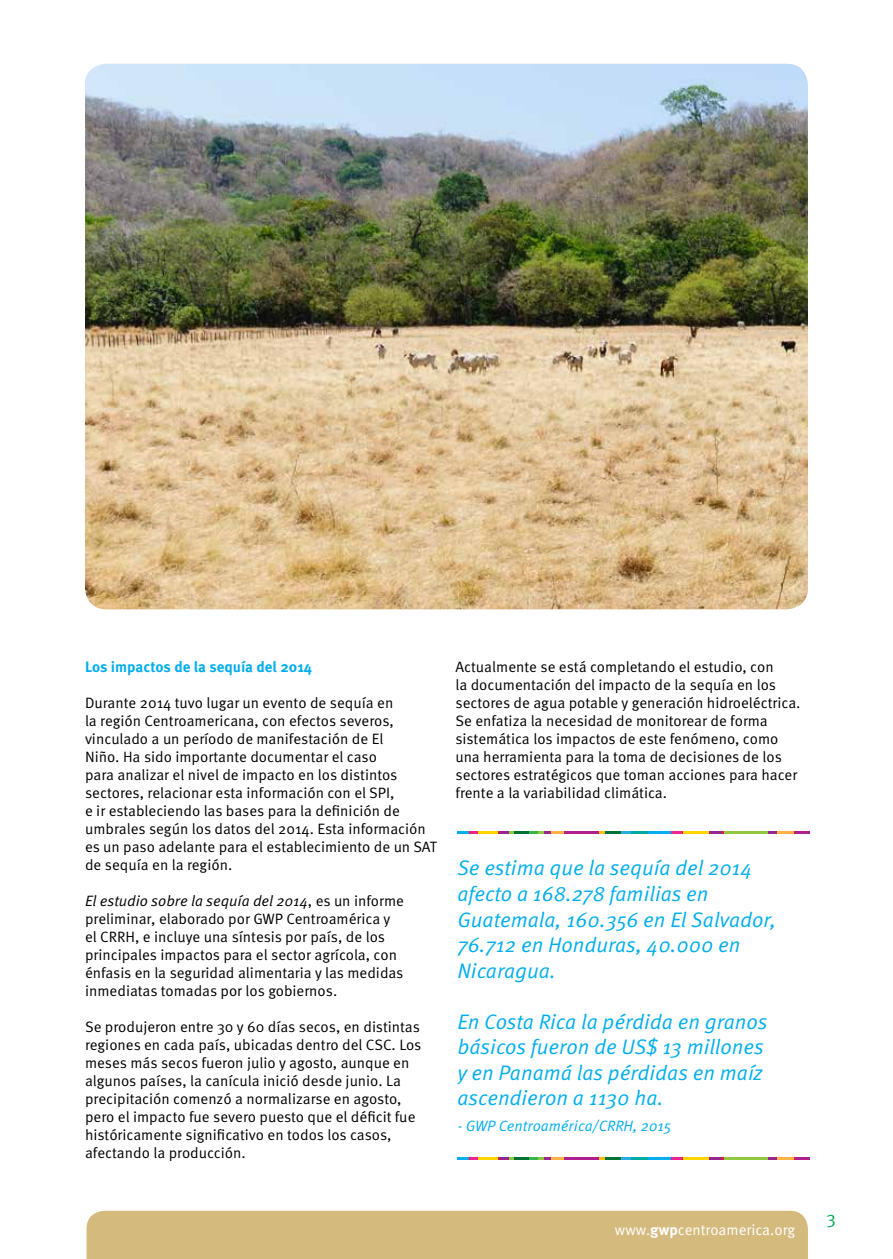
<style>
.page{position:relative;width:893px;height:1259px;background:#fff}
.page>*{position:absolute;margin:0;border:0;box-sizing:border-box;transform-origin:0 0}
.t1{font:italic 21px/25.5px "Meta Pro";color:#00aeee}
.t2{font:18px "Meta Pro";color:#00a652}
.t3{font:15px/18px "Meta Pro";color:#000}
.t4{font:700 15px "Meta Pro";color:#00aeee}
.t5{font:italic 15px "Meta Pro";color:#00aeee}
.t6{font:15px "Meta Pro";color:#fff}
.s1{font-style:italic}
.s2{font-weight:700}
</style>
<div class="page">
<div style="left:87px;top:1210px;width:721px;height:49px;background:#d4ba7d"></div>
<img style="left:85px;top:64px;width:723px;height:545px">
<hr style="left:457px;top:830px;width:353px;height:3px;background:#ee1c27">
<svg style="left:457px;top:830px;width:20px;height:3px"></svg>
<hr style="left:478px;top:830px;width:20px;height:3px;background:#ffd500">
<svg style="left:499px;top:830px;width:10px;height:3px"></svg>
<hr style="left:510px;top:830px;width:34px;height:3px;background:#91c83f">
<hr style="left:605px;top:830px;width:17px;height:3px;background:#007334">
<hr style="left:514px;top:830px;width:18px;height:3px;background:#007334">
<svg style="left:621px;top:830px;width:10px;height:3px"></svg>
<svg style="left:599px;top:830px;width:6px;height:3px"></svg>
<hr style="left:565px;top:830px;width:34px;height:3px;background:#af208e">
<svg style="left:544px;top:830px;width:20px;height:3px"></svg>
<hr style="left:631px;top:830px;width:17px;height:3px;background:#00aaa2">
<hr style="left:648px;top:830px;width:23px;height:3px;background:#00aef0">
<svg style="left:672px;top:830px;width:10px;height:3px"></svg>
<hr style="left:683px;top:830px;width:26px;height:3px;background:#ffd500">
<svg style="left:709px;top:830px;width:13px;height:3px"></svg>
<hr style="left:724px;top:830px;width:44px;height:3px;background:#91c83f">
<hr style="left:777px;top:830px;width:17px;height:3px;background:#fcb344">
<hr style="left:795px;top:830px;width:15px;height:3px;background:#af208e">
<svg style="left:768px;top:830px;width:9px;height:3px"></svg>
<svg style="left:529px;top:830px;width:8px;height:3px"></svg>
<hr style="left:457px;top:1156px;width:353px;height:3px;background:#ee1c27">
<svg style="left:457px;top:1156px;width:20px;height:3px"></svg>
<hr style="left:478px;top:1156px;width:20px;height:3px;background:#ffd500">
<svg style="left:499px;top:1156px;width:10px;height:3px"></svg>
<hr style="left:510px;top:1156px;width:34px;height:3px;background:#91c83f">
<hr style="left:605px;top:1156px;width:17px;height:3px;background:#007334">
<hr style="left:514px;top:1156px;width:18px;height:3px;background:#007334">
<svg style="left:621px;top:1156px;width:10px;height:3px"></svg>
<svg style="left:599px;top:1156px;width:6px;height:3px"></svg>
<hr style="left:565px;top:1156px;width:34px;height:3px;background:#af208e">
<svg style="left:544px;top:1156px;width:20px;height:3px"></svg>
<hr style="left:631px;top:1156px;width:17px;height:3px;background:#00aaa2">
<hr style="left:648px;top:1156px;width:23px;height:3px;background:#00aef0">
<svg style="left:672px;top:1156px;width:10px;height:3px"></svg>
<hr style="left:683px;top:1156px;width:26px;height:3px;background:#ffd500">
<svg style="left:709px;top:1156px;width:13px;height:3px"></svg>
<hr style="left:724px;top:1156px;width:44px;height:3px;background:#91c83f">
<hr style="left:777px;top:1156px;width:17px;height:3px;background:#fcb344">
<hr style="left:795px;top:1156px;width:15px;height:3px;background:#af208e">
<svg style="left:768px;top:1156px;width:9px;height:3px"></svg>
<svg style="left:529px;top:1156px;width:8px;height:3px"></svg>
<p class="t4" style="left:85px;top:657px;width:228px">Los impactos de la sequía del 2014</p>
<p class="t3" style="left:85px;top:694px;width:353px">Durante 2014 tuvo lugar un evento de sequía en<br>la región Centroamericana, con efectos severos, vinculado a un período de manifestación de El<br>Niño. Ha sido importante documentar el caso<br>para analizar el nivel de impacto en los distintos sectores, relacionar esta información con el SPI,<br>e ir estableciendo las bases para la definición de umbrales según los datos del 2014. Esta información es un paso adelante para el establecimiento de un SAT de sequía en la región.</p>
<p class="t3" style="left:85px;top:892px;width:320px"><span class="s1">El estudio sobre la sequía del 2014</span>, es un informe preliminar, elaborado por GWP Centroamérica y el CRRH, e incluye una síntesis por país, de los principales impactos para el sector agrícola, con énfasis en la seguridad alimentaria y las medidas inmediatas tomadas por los gobiernos.</p>
<p class="t3" style="left:85px;top:1018px;width:338px">Se produjeron entre 30 y 60 días secos, en distintas regiones en cada país, ubicadas dentro del CSC. Los meses más secos fueron julio y agosto, aunque en algunos países, la canícula inició desde junio. La precipitación comenzó a normalizarse en agosto, pero el impacto fue severo puesto que el déficit fue históricamente significativo en todos los casos, afectando la producción.</p>
<p class="t3" style="left:455px;top:658px;width:347px">Actualmente se está completando el estudio, con<br>la documentación del impacto de la sequía en los sectores de agua potable y generación hidroeléctrica.<br>Se enfatiza la necesidad de monitorear de forma sistemática los impactos de este fenómeno, como una herramienta para la toma de decisiones de los sectores estratégicos que toman acciones para hacer frente a la variabilidad climática.</p>
<h1 class="t1" style="left:457px;top:856px;width:320px">Se estima que la sequía del 2014 afecto a 168.278 familias en<br>Guatemala, 160.356 en El Salvador,<br>76.712 en Honduras, 40.000 en<br>Nicaragua.</h1>
<h1 class="t1" style="left:457px;top:1009px;width:312px">En Costa Rica la pérdida en granos básicos fueron de US$ 13 millones y en Panamá las pérdidas en maíz ascendieron a 1130 ha.</h1>
<p class="t5" style="left:457px;top:1116px;width:216px">- GWP Centroamérica/CRRH, 2015</p>
<p class="t6" style="left:615px;top:1220px;width:182px">www.<span class="s2">gwp</span>centroamerica.org</p>
<p class="t2" style="left:827px;top:1206px;width:11px">3</p>
</div>
